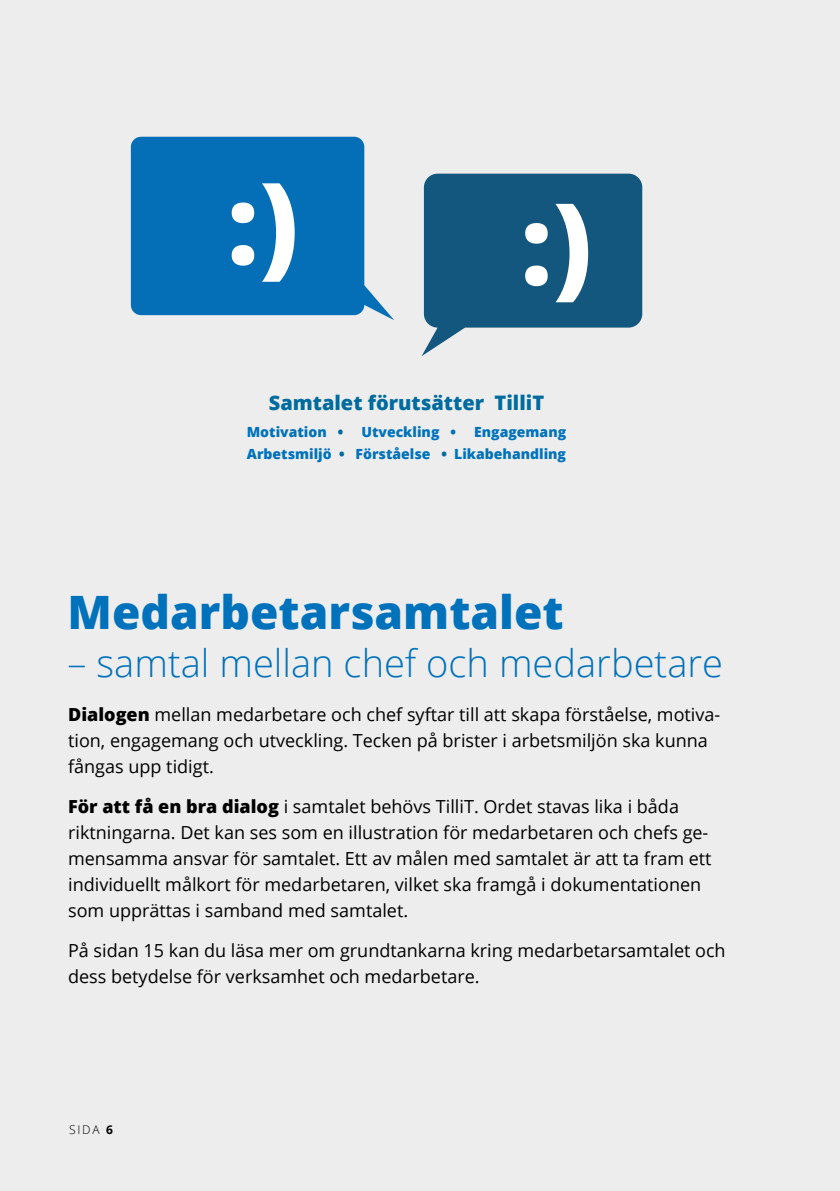
<style>
.page{position:relative;width:840px;height:1191px;background:#fff}
.page>*{position:absolute;margin:0;border:0;box-sizing:border-box;transform-origin:0 0}
.t1{font:800 46px "Open Sans";color:#0072bb}
.t2{font:300 38px "Open Sans";color:#0072bb}
.t3{font:800 20px "Open Sans";color:#006b9e}
.t4{font:18px/26px "Open Sans";color:#000}
.t5{font:800 14px/21.8px "Open Sans";color:#0072bb;text-align:right}
.t6{font:300 12px "Open Sans";color:#000}
.s1{color:#006b9e}
.s2{font-weight:800}
.s3{font-weight:700}
</style>
<div class="page">
<div style="left:0;top:0;width:839px;height:1191px;background:#ededed"></div>
<div style="left:423px;top:174px;width:219px;height:153px;background:#13567e;border-radius:14px"></div>
<div style="left:131px;top:137px;width:233px;height:178px;background:#046eb6;border-radius:10px"></div>
<svg style="left:525px;top:223px;width:22px;height:63px"></svg>
<svg style="left:555px;top:204px;width:32px;height:98px"></svg>
<svg style="left:231px;top:202px;width:23px;height:64px"></svg>
<svg style="left:262px;top:183px;width:32px;height:99px"></svg>
<p class="t3" style="left:268px;top:388px;width:277px">Samtalet förutsätter TilliT</p>
<p class="t5" style="left:246px;top:420px;width:98px">Motivation <span class="s1">•</span></p>
<p class="t5" style="left:361px;top:420px;width:96px">Utveckling •</p>
<p class="t5" style="left:247px;top:420px;width:321px">Engagemang<br>Arbetsmiljö <span class="s1">•</span> Förståelse <span class="s1">•</span> Likabehandling</p>
<h1 class="t1" style="left:68px;top:577px;width:497px">Medarbetarsamtalet</h1>
<h2 class="t2" style="left:68px;top:637px;width:656px">– samtal mellan chef och medarbetare</h2>
<p class="t4" style="left:68px;top:701px;width:653px"><span class="s2">Dialogen</span> mellan medarbetare och chef syftar till att skapa förståelse, motiva&shy;tion, engagemang och utveckling. Tecken på brister i arbetsmiljön ska kunna fångas upp tidigt.</p>
<p class="t4" style="left:68px;top:793px;width:644px"><span class="s2">För att få en bra dialog</span> i samtalet behövs TilliT. Ordet stavas lika i båda riktningarna. Det kan ses som en illustration för medarbetaren och chefs ge&shy;mensamma ansvar för samtalet. Ett av målen med samtalet är att ta fram ett individuellt målkort för medarbetaren, vilket ska framgå i dokumentationen som upprättas i samband med samtalet.</p>
<p class="t4" style="left:68px;top:937px;width:658px">På sidan 15 kan du läsa mer om grundtankarna kring medarbetarsamtalet och dess betydelse för verksamhet och medarbetare.</p>
<p class="t6" style="left:69px;top:1121px;width:45px">SIDA <span class="s3">6</span></p>
</div>
